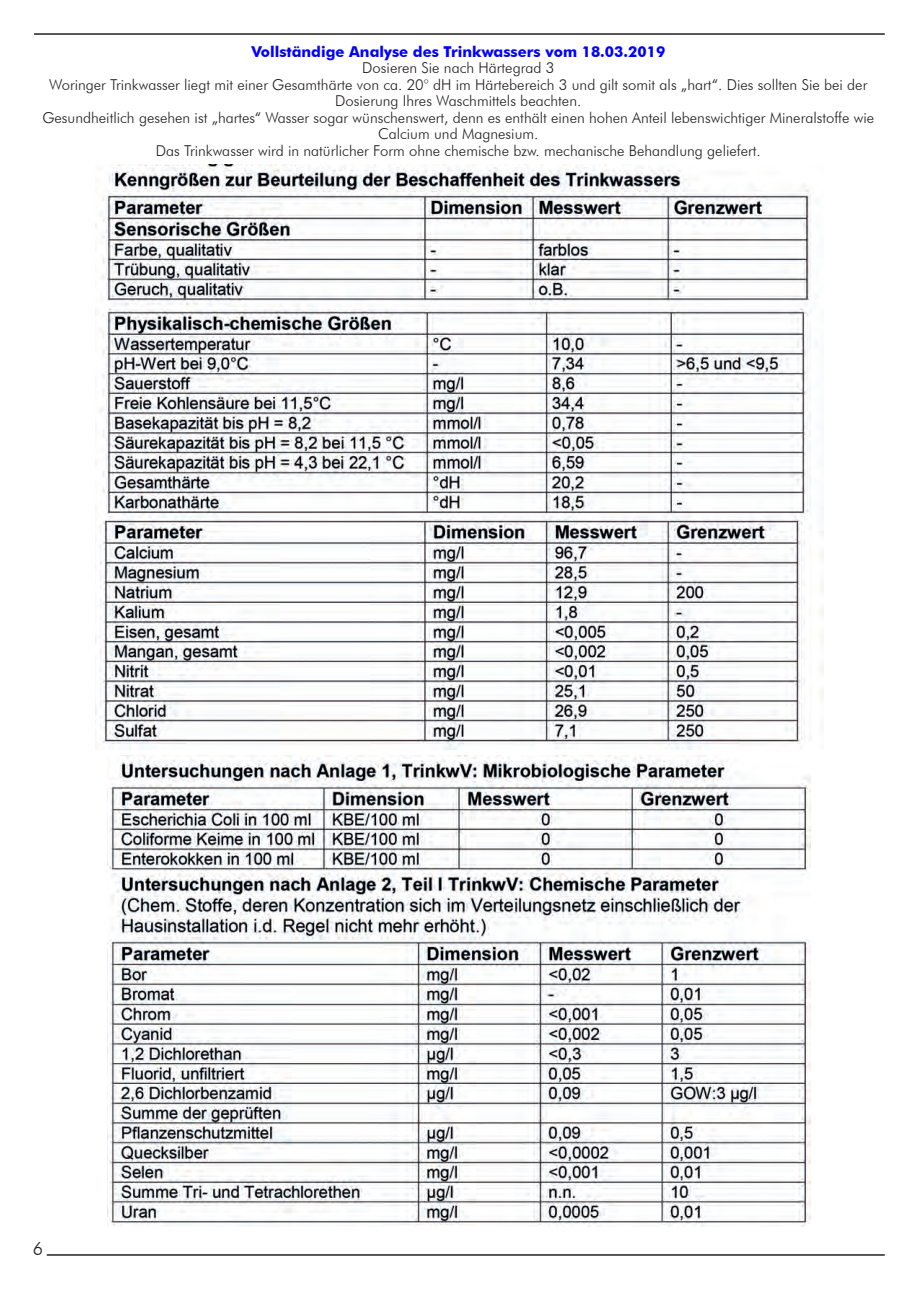
<style>
.page{position:relative;width:906px;height:1289px;background:#fff}
.page>*{position:absolute;margin:0;border:0;box-sizing:border-box;transform-origin:0 0}
.t1{font:300 18px "Futura BT";color:#231f20}
.t2{font:300 15px/16.5px "Futura BT";color:#231f20;text-align:center}
.t3{font:700 15px "Futura BT";color:#00f}
</style>
<div class="page">
<hr style="left:34px;top:33px;width:850px;height:2px;background:#231f20">
<hr style="left:47px;top:1254px;width:837px;height:1px;background:#231f20">
<img style="left:95px;top:164px;width:728px;height:585px">
<img style="left:108px;top:755px;width:703px;height:471px">
<p class="t3" style="left:251px;top:42px;width:415px">Vollständige Analyse des Trinkwassers vom 18.03.2019</p>
<p class="t2" style="left:362px;top:60px;width:193px">Dosieren Sie nach Härtegrad 3</p>
<p class="t2" style="left:49px;top:76px;width:819px">Woringer Trinkwasser liegt mit einer Gesamthärte von ca. 20° dH im Härtebereich 3 und gilt somit als „hart“. Dies sollten Sie bei der<br>Dosierung Ihres Waschmittels beachten.</p>
<p class="t2" style="left:42px;top:109px;width:833px">Gesundheitlich gesehen ist „hartes“ Wasser sogar wünschenswert, denn es enthält einen hohen Anteil lebenswichtiger Mineralstoffe wie<br>Calcium und Magnesium.</p>
<p class="t2" style="left:156px;top:142px;width:606px">Das Trinkwasser wird in natürlicher Form ohne chemische bzw. mechanische Behandlung geliefert.</p>
<p class="t1" style="left:33px;top:1237px;width:12px">6</p>
</div>
